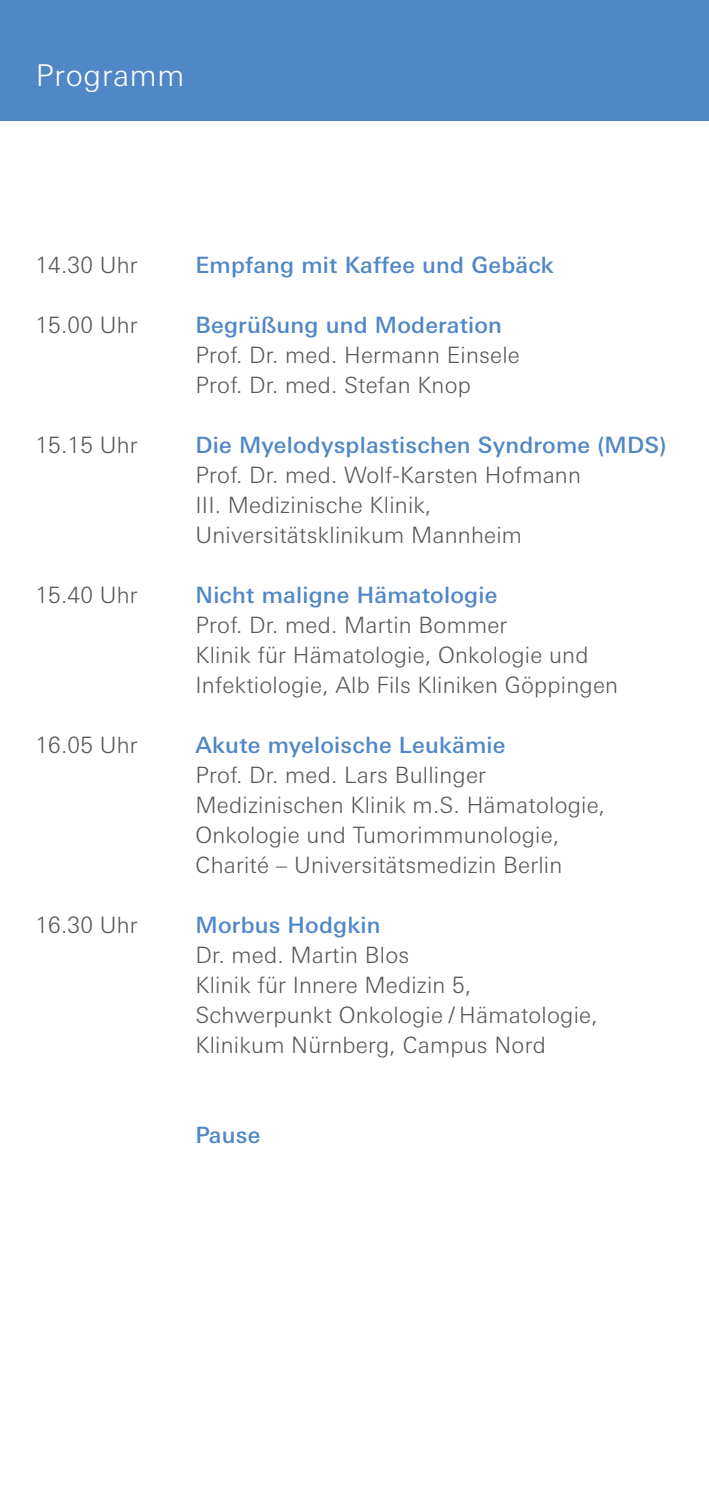
<style>
.page{position:relative;width:709px;height:1489px;background:#fff}
.page>*{position:absolute;margin:0;border:0;box-sizing:border-box;transform-origin:0 0}
.h2__Rubrikhead_weiß{font:300 30px "Univers Next Pro";letter-spacing:.025em;color:#fff}
.p__Body{font:300 22.5px/30px "Univers Next Pro";letter-spacing:.01em;color:#575756}
.p__Body-2{font:500 22.5px "Univers Next Pro";letter-spacing:.01em;color:#5087c6}
</style>
<div class="page">
<div style="left:0;top:0;width:709px;height:120px;background:#5087c6"></div>
<h2 class="h2__Rubrikhead_weiß" style="left:36px;top:58px;width:150px">Programm</h2>
<p class="p__Body" style="left:35px;top:249px;width:104px">14.30 Uhr</p>
<p class="p__Body-2" style="left:195px;top:251px;width:360px">Empfang mit Kaffee und Gebäck</p>
<p class="p__Body" style="left:35px;top:309px;width:104px">15.00 Uhr</p>
<p class="p__Body-2" style="left:195px;top:311px;width:308px">Begrüßung und Moderation</p>
<p class="p__Body" style="left:195px;top:339px;width:326px">Prof. Dr. med. Hermann Einsele</p>
<p class="p__Body" style="left:195px;top:369px;width:277px">Prof. Dr. med. Stefan Knop</p>
<p class="p__Body" style="left:35px;top:429px;width:104px">15.15 Uhr</p>
<p class="p__Body-2" style="left:195px;top:431px;width:472px">Die Myelodysplastischen Syndrome (MDS)</p>
<p class="p__Body" style="left:195px;top:459px;width:387px">Prof. Dr. med. Wolf-Karsten Hofmann</p>
<p class="p__Body" style="left:195px;top:489px;width:237px">III. Medizinische Klinik,</p>
<p class="p__Body" style="left:195px;top:519px;width:328px">Universitätsklinikum Mannheim</p>
<p class="p__Body" style="left:35px;top:579px;width:104px">15.40 Uhr</p>
<p class="p__Body-2" style="left:195px;top:581px;width:303px">Nicht maligne Hämatologie</p>
<p class="p__Body" style="left:195px;top:609px;width:313px">Prof. Dr. med. Martin Bommer</p>
<p class="p__Body" style="left:195px;top:639px;width:394px">Klinik für Hämatologie, Onkologie und</p>
<p class="p__Body" style="left:195px;top:669px;width:424px">Infektiologie, Alb Fils Kliniken Göppingen</p>
<p class="p__Body" style="left:35px;top:729px;width:104px">16.05 Uhr</p>
<p class="p__Body-2" style="left:195px;top:731px;width:311px">Akute myeloische Leukämie</p>
<p class="p__Body" style="left:195px;top:759px;width:292px">Prof. Dr. med. Lars Bullinger</p>
<p class="p__Body" style="left:195px;top:789px;width:411px">Medizinischen Klinik m.S. Hämatologie,<br>Onkologie und Tumorimmunologie,</p>
<p class="p__Body" style="left:195px;top:849px;width:368px">Charité – Universitätsmedizin Berlin</p>
<p class="p__Body" style="left:35px;top:909px;width:104px">16.30 Uhr</p>
<p class="p__Body-2" style="left:195px;top:911px;width:186px">Morbus Hodgkin</p>
<p class="p__Body" style="left:195px;top:939px;width:215px">Dr. med. Martin Blos</p>
<p class="p__Body" style="left:195px;top:969px;width:404px">Klinik für Innere Medizin 5,<br>Schwerpunkt Onkologie / Hämatologie,</p>
<p class="p__Body" style="left:195px;top:1029px;width:352px">Klinikum Nürnberg, Campus Nord</p>
<p class="p__Body-2" style="left:195px;top:1121px;width:66px">Pause</p>
</div>
